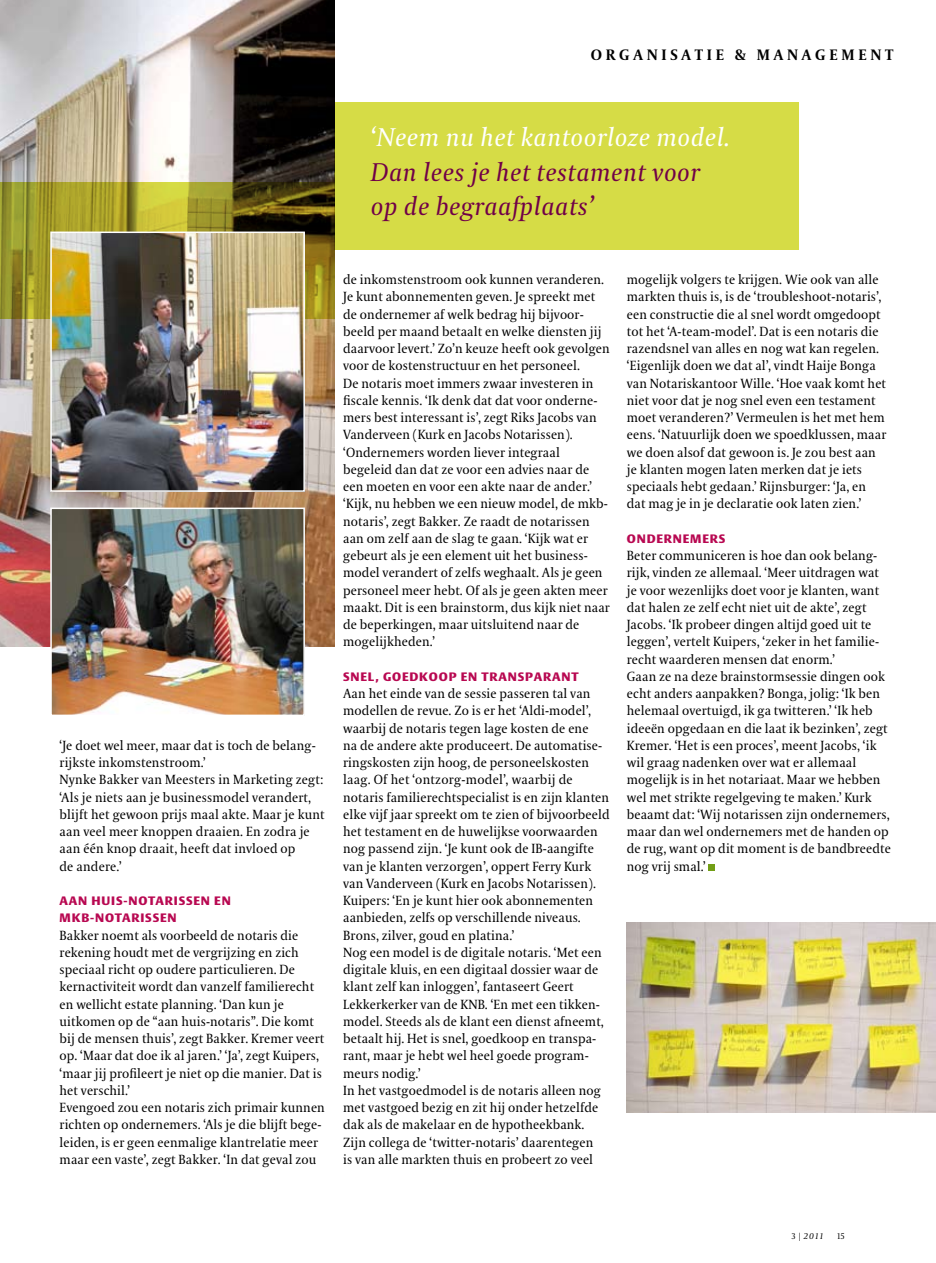
<style>
.page{position:relative;width:936px;height:1263px;background:#fff}
.page>*{position:absolute;margin:0;border:0;box-sizing:border-box;transform-origin:0 0}
.t1{font:italic 25.5px/34.5px "VPRO Coranto";letter-spacing:.02em;color:#700048}
.t2{font:italic 25.5px "VPRO Coranto";letter-spacing:.02em;color:#fff}
.t3{font:700 15px "VPRO Coranto";color:#000}
.t4{font:13.2px/17.2px "VPRO Coranto";letter-spacing:.01em;color:#000}
.t5{font:700 12px/17.2px "VPRO Vesta";letter-spacing:.07em;color:#b80851}
.t6{font:italic 8.25px "VPRO Coranto";color:#000}
.t7{font:8.25px "VPRO Coranto Cn";color:#000}
.s1{font-family:"VPRO Coranto Cn";font-style:normal}
</style>
<div class="page">
<img style="left:0;top:0;width:334px;height:646px">
<div style="left:708px;top:864px;width:7px;height:7px;background:#729e16"></div>
<img style="left:53px;top:511px;width:249px;height:202px">
<div style="left:50px;top:508px;width:255px;height:208px;border:2px solid #fff"></div>
<img style="left:626px;top:922px;width:309px;height:190px">
<svg style="left:0;top:182px;width:334px;height:137px;background:#8d8424"></svg>
<img style="left:53px;top:235px;width:249px;height:254px">
<div style="left:50px;top:232px;width:255px;height:260px;border:2px solid #fff"></div>
<div style="left:334px;top:102px;width:464px;height:148px;background:#d6dc46"></div>
<p class="t3" style="left:590px;top:45px;width:55px">OR GANISATIE</p>
<p class="t3" style="left:734px;top:45px;width:37px">&amp; MANA</p>
<p class="t3" style="left:815px;top:45px;width:28px">G EMENT</p>
<h1 class="t2" style="left:371px;top:122px;width:360px">‘Neem nu het kantoorloze model.</h1>
<h1 class="t1" style="left:371px;top:155px;width:330px">Dan lees je het testament voor op de begraafplaats’</h1>
<p class="t4" style="left:60px;top:737px;width:267px">‘Je doet wel meer, maar dat is toch de belang&shy;rijkste inkomstenstroom.’<br>Nynke Bakker van Meesters in Marketing zegt: ‘Als je niets aan je businessmodel verandert, blijft het gewoon prijs maal akte. Maar je kunt aan veel meer knoppen draaien. En zodra je aan één knop draait, heeft dat invloed op<br>de andere.’</p>
<p class="t5" style="left:60px;top:893px;width:173px">AAN HUIS-NOTARISSEN EN<br>MKB-NOTARISSEN</p>
<p class="t4" style="left:60px;top:926px;width:267px">Bakker noemt als voorbeeld de notaris die rekening houdt met de vergrijzing en zich speciaal richt op oudere particulieren. De kernactiviteit wordt dan vanzelf familierecht en wellicht estate planning. ‘Dan kun je uitkomen op de “aan huis-notaris”. Die komt bij de mensen thuis’, zegt Bakker. Kremer veert op. ‘Maar dat doe ik al jaren.’ ‘Ja’, zegt Kuipers, ‘maar jij profileert je niet op die manier. Dat is het verschil.’<br>Evengoed zou een notaris zich primair kunnen richten op ondernemers. ‘Als je die blijft bege&shy;leiden, is er geen eenmalige klantrelatie meer maar een vaste’, zegt Bakker. ‘In dat geval zou</p>
<p class="t4" style="left:343px;top:271px;width:268px">de inkomstenstroom ook kunnen veranderen.<br>Je kunt abonnementen geven. Je spreekt met de ondernemer af welk bedrag hij bijvoor&shy;beeld per maand betaalt en welke diensten jij daarvoor levert.’ Zo’n keuze heeft ook gevolgen voor de kostenstructuur en het personeel.<br>De notaris moet immers zwaar investeren in fiscale kennis. ‘Ik denk dat dat voor onderne&shy;mers best interessant is’, zegt Riks Jacobs van Vanderveen (Kurk en Jacobs Notarissen). ‘Ondernemers worden liever integraal begeleid dan dat ze voor een advies naar de een moeten en voor een akte naar de ander.’ ‘Kijk, nu hebben we een nieuw model, de mkb&shy;notaris’, zegt Bakker. Ze raadt de notarissen aan om zelf aan de slag te gaan. ‘Kijk wat er gebeurt als je een element uit het business&shy;model verandert of zelfs weghaalt. Als je geen personeel meer hebt. Of als je geen akten meer maakt. Dit is een brainstorm, dus kijk niet naar de beperkingen, maar uitsluitend naar de mogelijkheden.’</p>
<p class="t5" style="left:343px;top:669px;width:237px">SNEL, GOEDKOOP EN TRANSPARANT</p>
<p class="t4" style="left:343px;top:685px;width:268px">Aan het einde van de sessie passeren tal van modellen de revue. Zo is er het ‘Aldi-model’, waarbij de notaris tegen lage kosten de ene<br>na de andere akte produceert. De automatise&shy;ringskosten zijn hoog, de personeelskosten laag. Of het ‘ontzorg-model’, waarbij de notaris familierechtspecialist is en zijn klanten elke vijf jaar spreekt om te zien of bijvoorbeeld het testament en de huwelijkse voorwaarden nog passend zijn. ‘Je kunt ook de IB-aangifte van je klanten verzorgen’, oppert Ferry Kurk van Vanderveen (Kurk en Jacobs Notarissen).<br>Kuipers: ‘En je kunt hier ook abonnementen aanbieden, zelfs op verschillende niveaus.<br>Brons, zilver, goud en platina.’<br>Nog een model is de digitale notaris. ‘Met een digitale kluis, en een digitaal dossier waar de klant zelf kan inloggen’, fantaseert Geert Lekkerkerker van de KNB. ‘En met een tikken&shy;model. Steeds als de klant een dienst afneemt, betaalt hij. Het is snel, goedkoop en transpa&shy;rant, maar je hebt wel heel goede program&shy;meurs nodig.’<br>In het vastgoedmodel is de notaris alleen nog met vastgoed bezig en zit hij onder hetzelfde dak als de makelaar en de hypotheekbank.<br>Zijn collega de ‘twitter-notaris’ daarentegen<br>is van alle markten thuis en probeert zo veel</p>
<p class="t4" style="left:626px;top:271px;width:261px">mogelijk volgers te krijgen. Wie ook van alle markten thuis is, is de ‘troubleshoot-notaris’, een constructie die al snel wordt omgedoopt tot het ‘A-team-model’. Dat is een notaris die razendsnel van alles en nog wat kan regelen. ‘Eigenlijk doen we dat al’, vindt Haije Bonga van Notariskantoor Wille. ‘Hoe vaak komt het niet voor dat je nog snel even een testament moet veranderen?’ Vermeulen is het met hem eens. ‘Natuurlijk doen we spoedklussen, maar we doen alsof dat gewoon is. Je zou best aan je klanten mogen laten merken dat je iets speciaals hebt gedaan.’ Rijnsburger: ‘Ja, en dat mag je in je declaratie ook laten zien.’</p>
<p class="t5" style="left:626px;top:531px;width:100px">ONDERNEMERS</p>
<p class="t4" style="left:626px;top:547px;width:265px">Beter communiceren is hoe dan ook belang&shy;rijk, vinden ze allemaal. ‘Meer uitdragen wat je voor wezenlijks doet voor je klanten, want dat halen ze zelf echt niet uit de akte’, zegt Jacobs. ‘Ik probeer dingen altijd goed uit te leggen’, vertelt Kuipers, ‘zeker in het familie&shy;recht waarderen mensen dat enorm.’<br>Gaan ze na deze brainstormsessie dingen ook echt anders aanpakken? Bonga, jolig: ‘Ik ben helemaal overtuigd, ik ga twitteren.’ ‘Ik heb ideeën opgedaan en die laat ik bezinken’, zegt Kremer. ‘Het is een proces’, meent Jacobs, ‘ik wil graag nadenken over wat er allemaal mogelijk is in het notariaat. Maar we hebben wel met strikte regelgeving te maken.’ Kurk beaamt dat: ‘Wij notarissen zijn ondernemers, maar dan wel ondernemers met de handen op de rug, want op dit moment is de bandbreedte nog vrij smal.’</p>
<p class="t6" style="left:791px;top:1231px;width:33px"><span class="s1">3 |</span> 2011</p>
<p class="t7" style="left:837px;top:1231px;width:9px">15</p>
</div>
